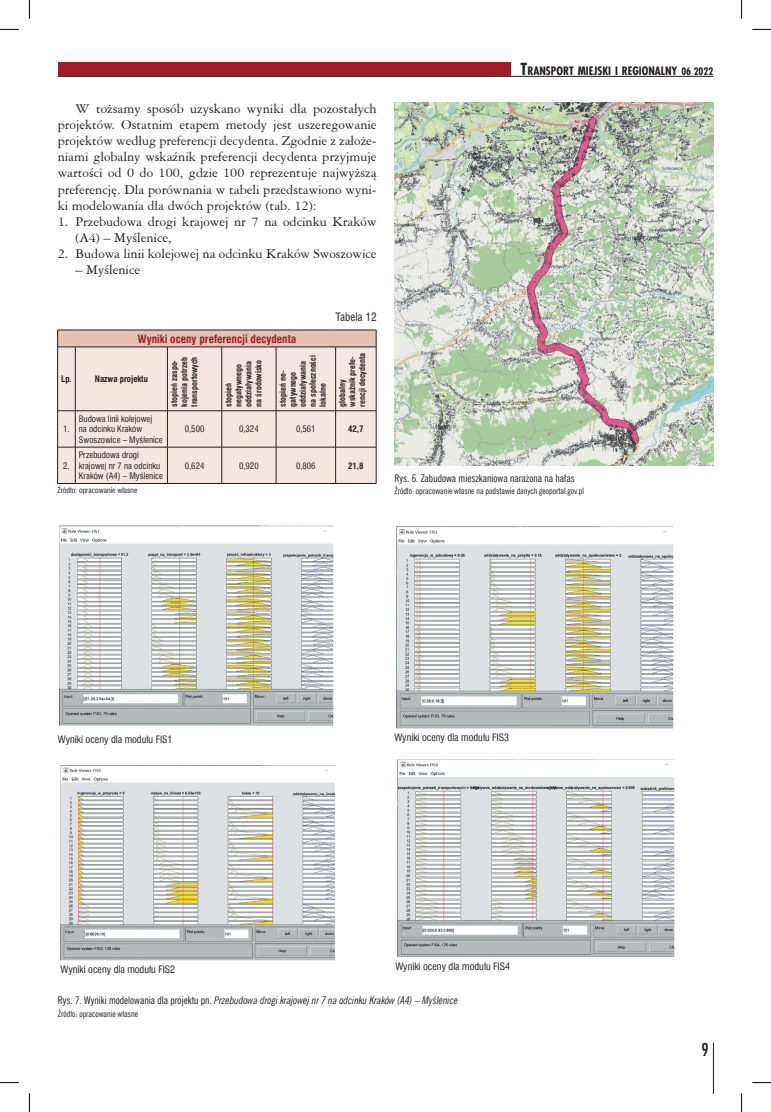
<style>
.page{position:relative;width:771px;height:1112px;background:#fff}
.page>*{position:absolute;margin:0;border:0;box-sizing:border-box;transform-origin:0 0}
.t1{font:17.5px "Fujiyama";color:#231f20}
.t2{font:14.38px/16.1px "American Garamond L2";color:#231f20;text-align:justify}
.t3{font:700 11.38px "Fujiyama";color:#231f20}
.t4{font:700 11.25px "Swis 721 Cn EU";color:#a01e23}
.t5{font:11.25px "Swis 721 Cn EU";color:#231f20}
.t6{font:italic 10.62px "News Goth Cn EU";color:#231f20}
.t7{font:10.62px "News Goth Cn EU";color:#231f20}
.t8{font:10px "Swis 721 Cn EU";color:#231f20}
.t9{font:8.75px/10.6px "Swis 721 Cn EU";color:#231f20}
.t10{font:8.75px "News Goth Cn EU";color:#231f20}
.t11{font:700 8.75px "Swis 721 Cn EU";color:#231f20}
.t12{font:700 8.12px/10px "Swis 721 Cn EU";color:#231f20}
.t13{font:7.5px "Swis 721 Cn EU";color:#231f20}
.s1{font-size:16.25px}
.s2{font-size:10px}
.s3{font-style:normal}
</style>
<div class="page">
<hr style="left:58px;top:76px;width:655px;height:1px;background:#231f20">
<hr style="left:713px;top:1042px;width:1px;height:50px;background:#231f20">
<div style="left:58px;top:62px;width:453px;height:14px;background:#a01e23"></div>
<img style="left:59px;top:525px;width:275px;height:200px">
<img style="left:396px;top:526px;width:278px;height:203px">
<img style="left:394px;top:102px;width:319px;height:363px">
<img style="left:60px;top:765px;width:275px;height:196px">
<img style="left:397px;top:759px;width:278px;height:198px">
<div style="left:58px;top:330px;width:318px;height:17px;background:#e3c2b6"></div>
<div style="left:58px;top:347px;width:318px;height:136px;background:#f4e7e2"></div>
<hr style="left:75px;top:329px;width:92px;height:1px;background:#231f20">
<hr style="left:167px;top:329px;width:55px;height:1px;background:#231f20">
<hr style="left:222px;top:329px;width:54px;height:1px;background:#231f20">
<hr style="left:276px;top:329px;width:60px;height:1px;background:#231f20">
<hr style="left:336px;top:329px;width:40px;height:1px;background:#231f20">
<svg style="left:376px;top:330px;width:1px;height:17px"></svg>
<svg style="left:57px;top:329px;width:18px;height:18px"></svg>
<hr style="left:57px;top:347px;width:1px;height:63px;background:#231f20">
<hr style="left:75px;top:346px;width:92px;height:1px;background:#231f20">
<hr style="left:75px;top:347px;width:1px;height:63px;background:#231f20">
<hr style="left:167px;top:346px;width:55px;height:1px;background:#231f20">
<hr style="left:167px;top:347px;width:1px;height:63px;background:#231f20">
<hr style="left:222px;top:346px;width:54px;height:1px;background:#231f20">
<hr style="left:222px;top:347px;width:1px;height:63px;background:#231f20">
<hr style="left:276px;top:346px;width:60px;height:1px;background:#231f20">
<hr style="left:276px;top:347px;width:1px;height:63px;background:#231f20">
<hr style="left:336px;top:346px;width:40px;height:1px;background:#231f20">
<hr style="left:335px;top:347px;width:1px;height:63px;background:#231f20">
<hr style="left:376px;top:347px;width:1px;height:63px;background:#231f20">
<svg style="left:57px;top:410px;width:18px;height:1px"></svg>
<hr style="left:57px;top:411px;width:1px;height:36px;background:#231f20">
<hr style="left:75px;top:410px;width:92px;height:1px;background:#231f20">
<hr style="left:75px;top:411px;width:1px;height:36px;background:#231f20">
<hr style="left:167px;top:410px;width:55px;height:1px;background:#231f20">
<hr style="left:167px;top:411px;width:1px;height:36px;background:#231f20">
<hr style="left:222px;top:410px;width:54px;height:1px;background:#231f20">
<hr style="left:222px;top:411px;width:1px;height:36px;background:#231f20">
<hr style="left:276px;top:410px;width:60px;height:1px;background:#231f20">
<hr style="left:276px;top:411px;width:1px;height:36px;background:#231f20">
<hr style="left:336px;top:410px;width:40px;height:1px;background:#231f20">
<hr style="left:335px;top:411px;width:1px;height:36px;background:#231f20">
<hr style="left:376px;top:411px;width:1px;height:36px;background:#231f20">
<svg style="left:58px;top:447px;width:17px;height:1px"></svg>
<hr style="left:57px;top:447px;width:1px;height:36px;background:#231f20">
<hr style="left:75px;top:447px;width:92px;height:1px;background:#231f20">
<hr style="left:75px;top:447px;width:1px;height:36px;background:#231f20">
<hr style="left:167px;top:447px;width:55px;height:1px;background:#231f20">
<hr style="left:167px;top:447px;width:1px;height:36px;background:#231f20">
<hr style="left:222px;top:447px;width:54px;height:1px;background:#231f20">
<hr style="left:222px;top:447px;width:1px;height:36px;background:#231f20">
<hr style="left:276px;top:447px;width:60px;height:1px;background:#231f20">
<hr style="left:276px;top:447px;width:1px;height:36px;background:#231f20">
<hr style="left:336px;top:447px;width:40px;height:1px;background:#231f20">
<hr style="left:335px;top:447px;width:1px;height:36px;background:#231f20">
<hr style="left:376px;top:447px;width:1px;height:36px;background:#231f20">
<svg style="left:57px;top:483px;width:18px;height:1px"></svg>
<hr style="left:75px;top:483px;width:92px;height:1px;background:#231f20">
<hr style="left:167px;top:483px;width:55px;height:1px;background:#231f20">
<hr style="left:222px;top:483px;width:54px;height:1px;background:#231f20">
<hr style="left:276px;top:483px;width:60px;height:1px;background:#231f20">
<hr style="left:336px;top:483px;width:40px;height:1px;background:#231f20">
<svg style="left:0;top:29px;width:19px;height:1px"></svg>
<svg style="left:752px;top:29px;width:19px;height:1px"></svg>
<svg style="left:0;top:1082px;width:19px;height:1px"></svg>
<svg style="left:752px;top:1082px;width:19px;height:1px"></svg>
<svg style="left:29px;top:0;width:1px;height:19px"></svg>
<svg style="left:29px;top:1093px;width:1px;height:18px"></svg>
<svg style="left:741px;top:0;width:1px;height:19px"></svg>
<svg style="left:741px;top:1093px;width:1px;height:18px"></svg>
<p class="t2" style="left:58px;top:100px;width:320px;text-indent:18px">W tożsamy sposób uzyskano wyniki dla pozostałych projektów. Ostatnim etapem metody jest uszeregowanie projektów według preferencji decydenta. Zgodnie z założe&shy;niami globalny wskaźnik preferencji decydenta przyjmuje wartości od 0 do 100, gdzie 100 reprezentuje najwyższą preferencję. Dla porównania w tabeli przedstawiono wyni&shy;ki modelowania dla dwóch projektów (tab. 12):</p>
<p class="t2" style="left:75px;top:213px;width:303px;text-indent:-18px">1. Przebudowa drogi krajowej nr 7 na odcinku Kraków (A4) – Myślenice,</p>
<p class="t2" style="left:58px;top:245px;width:320px">2. Budowa linii kolejowej na odcinku Kraków Swoszowice</p>
<p class="t2" style="left:75px;top:261px;width:66px">– Myślenice</p>
<p class="t4" style="left:138px;top:332px;width:160px">Wyniki oceny preferencji decydenta</p>
<p class="t5" style="left:336px;top:310px;width:43px">Tabela 12</p>
<p class="t11" style="left:61px;top:373px;width:12px">Lp.</p>
<p class="t11" style="left:95px;top:373px;width:55px">Nazwa projektu</p>
<p class="t12" style="left:169px;top:406px;width:51px;rotate:-90deg">stopień zaspo&shy;kojenia potrzeb transportowych</p>
<p class="t12" style="left:224px;top:406px;width:48px;rotate:-90deg">stopień negatywnego oddziaływania na środowisko</p>
<p class="t12" style="left:278px;top:406px;width:53px;rotate:-90deg">stopień ne&shy;gatywnego oddziaływania na społeczności lokalne</p>
<p class="t12" style="left:338px;top:406px;width:55px;rotate:-90deg">globalny wskaźnik prefe&shy;rencji decydenta</p>
<p class="t9" style="left:63px;top:423px;width:8px">1.</p>
<p class="t9" style="left:79px;top:413px;width:85px">Budowa linii kolejowej<br>na odcinku Kraków<br>Swoszowice – Myślenice</p>
<p class="t9" style="left:185px;top:423px;width:21px">0,500</p>
<p class="t9" style="left:239px;top:423px;width:21px">0,324</p>
<p class="t9" style="left:296px;top:423px;width:21px">0,561</p>
<p class="t11" style="left:348px;top:423px;width:17px">42,7</p>
<p class="t9" style="left:63px;top:460px;width:8px">2.</p>
<p class="t9" style="left:79px;top:449px;width:86px">Przebudowa drogi krajowej nr 7 na odcinku<br>Kraków (A4) – Myślenice</p>
<p class="t9" style="left:185px;top:460px;width:21px">0,624</p>
<p class="t9" style="left:239px;top:460px;width:21px">0,920</p>
<p class="t9" style="left:296px;top:460px;width:21px">0,806</p>
<p class="t11" style="left:348px;top:460px;width:17px">21,8</p>
<p class="t13" style="left:57px;top:485px;width:82px">Źródło: opracowanie własne</p>
<p class="t3" style="left:521px;top:63px;width:194px"><span class="s1">T</span>RANSPORT MIEJSKI I REGIONALNY <span class="s2">06 2022</span></p>
<p class="t7" style="left:394px;top:471px;width:182px">Rys. 6. Zabudowa mieszkaniowa narażona na hałas</p>
<p class="t10" style="left:394px;top:485px;width:191px">Źródło: opracowanie własne na podstawie danych geoportal.gov.pl</p>
<p class="t8" style="left:58px;top:732px;width:116px">Wyniki oceny dla modułu FIS1</p>
<p class="t8" style="left:60px;top:962px;width:116px">Wyniki oceny dla modułu FIS2</p>
<p class="t8" style="left:394px;top:731px;width:116px">Wyniki oceny dla modułu FIS3</p>
<p class="t8" style="left:395px;top:959px;width:116px">Wyniki oceny dla modułu FIS4</p>
<p class="t6" style="left:58px;top:993px;width:402px"><span class="s3">Rys. 7. Wyniki modelowania dla projektu pn.</span> Przebudowa drogi krajowej nr 7 na odcinku Kraków (A4) – Myślenice</p>
<p class="t10" style="left:58px;top:1007px;width:82px">Źródło: opracowanie własne</p>
<p class="t1" style="left:701px;top:1037px;width:9px">9</p>
</div>
